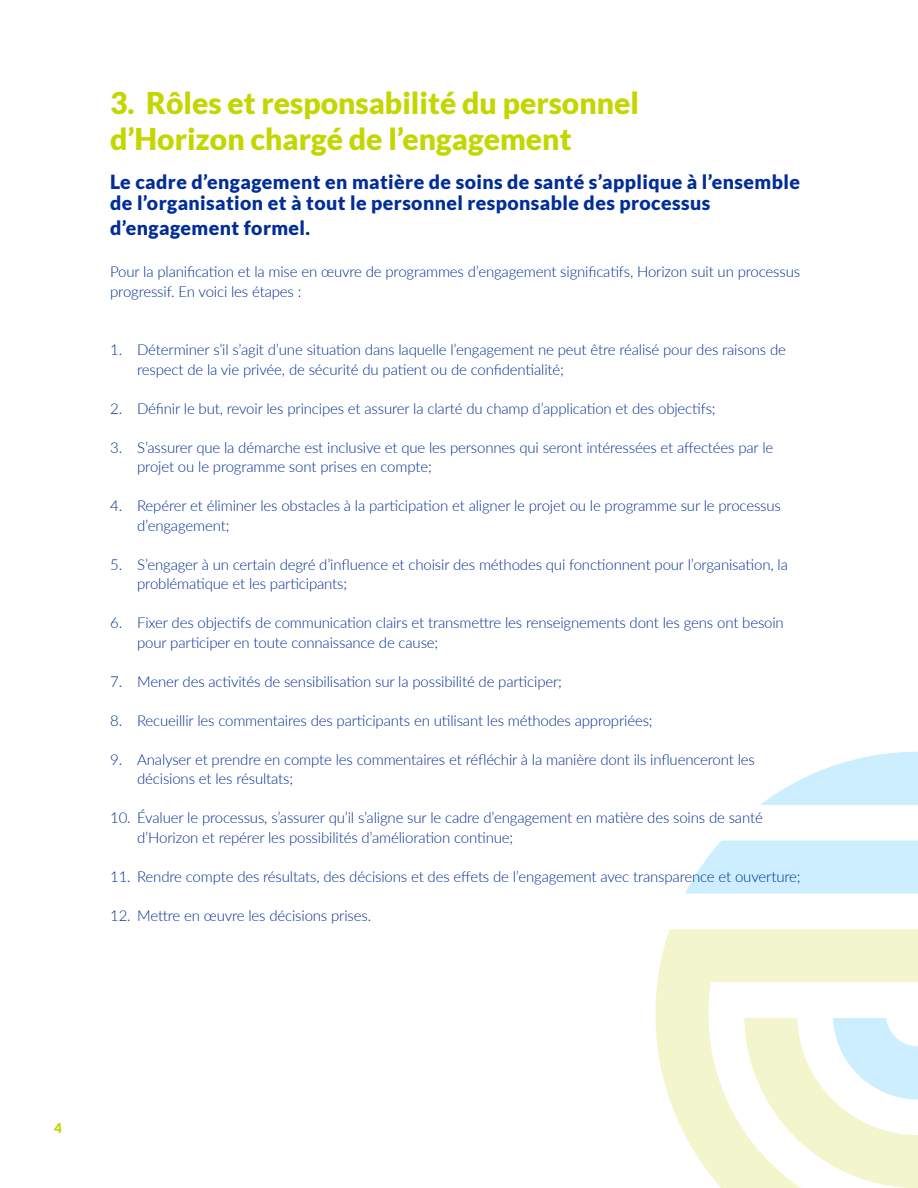
<style>
.page{position:relative;width:918px;height:1188px;background:#fff}
.page>*{position:absolute;margin:0;border:0;box-sizing:border-box;transform-origin:0 0}
.t1{font:900 30px "Lato";color:#c4d600}
.t2{font:900 19.5px/21px "Lato";letter-spacing:.02em;color:#002d96}
.t3{font:300 15px/19.5px "Lato";letter-spacing:-.01em;color:#002d96}
.t4{font:900 13.5px "Lato";color:#c4d600}
</style>
<div class="page">
<svg style="left:655px;top:929px;width:263px;height:259px;fill:#f3f6cd"></svg>
<svg style="left:685px;top:752px;width:233px;height:348px"></svg>
<p class="t1" style="left:110px;top:85px;width:530px">3. Rôles et responsabilité du personnel</p>
<p class="t1" style="left:110px;top:121px;width:463px">d’Horizon chargé de l’engagement</p>
<p class="t2" style="left:110px;top:171px;width:691px">Le cadre d’engagement en matière de soins de santé s’applique à l’ensemble de l’organisation et à tout le personnel responsable des processus</p>
<p class="t2" style="left:110px;top:217px;width:202px">d’engagement formel.</p>
<p class="t3" style="left:110px;top:262px;width:691px">Pour la planification et la mise en œuvre de programmes d’engagement significatifs, Horizon suit un processus progressif. En voici les étapes :</p>
<p class="t3" style="left:137px;top:340px;width:650px;text-indent:-27px">1. Déterminer s’il s’agit d’une situation dans laquelle l’engagement ne peut être réalisé pour des raisons de respect de la vie privée, de sécurité du patient ou de confidentialité;</p>
<p class="t3" style="left:110px;top:398px;width:607px">2. Définir le but, revoir les principes et assurer la clarté du champ d’application et des objectifs;</p>
<p class="t3" style="left:137px;top:437px;width:638px;text-indent:-27px">3. S’assurer que la démarche est inclusive et que les personnes qui seront intéressées et affectées par le projet ou le programme sont prises en compte;</p>
<p class="t3" style="left:137px;top:496px;width:645px;text-indent:-27px">4. Repérer et éliminer les obstacles à la participation et aligner le projet ou le programme sur le processus d’engagement;</p>
<p class="t3" style="left:137px;top:554px;width:652px;text-indent:-27px">5. S’engager à un certain degré d’influence et choisir des méthodes qui fonctionnent pour l’organisation, la problématique et les participants;</p>
<p class="t3" style="left:137px;top:613px;width:648px;text-indent:-27px">6. Fixer des objectifs de communication clairs et transmettre les renseignements dont les gens ont besoin pour participer en toute connaissance de cause;</p>
<p class="t3" style="left:110px;top:671px;width:453px">7. Mener des activités de sensibilisation sur la possibilité de participer;</p>
<p class="t3" style="left:110px;top:710px;width:544px">8. Recueillir les commentaires des participants en utilisant les méthodes appropriées;</p>
<p class="t3" style="left:137px;top:749px;width:619px;text-indent:-27px">9. Analyser et prendre en compte les commentaires et réfléchir à la manière dont ils influenceront les décisions et les résultats;</p>
<p class="t3" style="left:137px;top:808px;width:627px;text-indent:-27px">10. Évaluer le processus, s’assurer qu’il s’aligne sur le cadre d’engagement en matière des soins de santé d’Horizon et repérer les possibilités d’amélioration continue;</p>
<p class="t3" style="left:110px;top:866px;width:692px">11. Rendre compte des résultats, des décisions et des effets de l’engagement avec transparence et ouverture;</p>
<p class="t3" style="left:110px;top:905px;width:263px">12. Mettre en œuvre les décisions prises.</p>
<p class="t4" style="left:54px;top:1121px;width:9px">4</p>
</div>
